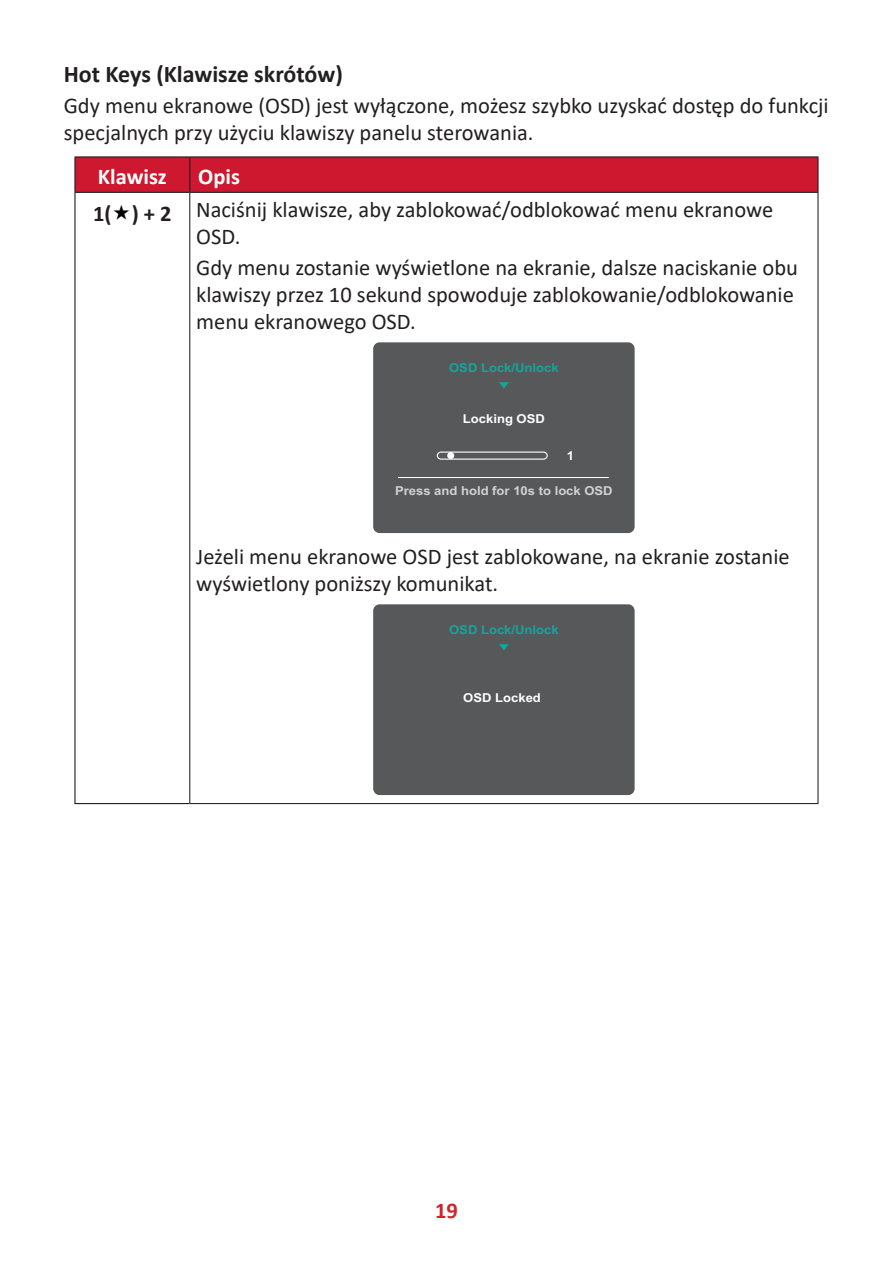
<style>
.page{position:relative;width:893px;height:1263px;background:#fff}
.page>*{position:absolute;margin:0;border:0;box-sizing:border-box;transform-origin:0 0}
.t1{font:700 24px "Calibri";color:#231f20}
.t2{font:22.5px/27px "Calibri";color:#231f20}
.t3{font:700 22.5px "Calibri";color:#fff}
.t4{font:700 22.5px "Calibri";color:#d1232a}
.t5{font:700 12.3px "Arial";color:#12a79d;scale:1.06 1}
.t6{font:700 12.3px "Arial";color:#d1d2d4;scale:1.06 1}
.t7{font:700 12.3px "Arial";color:#fff;scale:1.06 1}
.s1{font-weight:700;color:#fff}
.s2{font-weight:700}
</style>
<div class="page">
<div style="left:76px;top:158px;width:741px;height:34px;background:#ce182f"></div>
<hr style="left:189px;top:193px;width:1px;height:610px;background:#231f20">
<hr style="left:817px;top:193px;width:1px;height:610px;background:#231f20">
<hr style="left:189px;top:803px;width:629px;height:1px;background:#231f20">
<hr style="left:190px;top:156px;width:629px;height:2px;background:#231f20">
<hr style="left:817px;top:158px;width:2px;height:34px;background:#231f20">
<hr style="left:74px;top:192px;width:116px;height:1px;background:#231f20">
<hr style="left:190px;top:192px;width:629px;height:1px;background:#231f20">
<hr style="left:74px;top:193px;width:2px;height:610px;background:#231f20">
<hr style="left:74px;top:156px;width:116px;height:2px;background:#231f20">
<hr style="left:74px;top:158px;width:2px;height:34px;background:#231f20">
<hr style="left:189px;top:158px;width:1px;height:34px;background:#231f20">
<hr style="left:74px;top:803px;width:115px;height:1px;background:#231f20">
<div style="left:373px;top:342px;width:262px;height:191px;background:#57585a;border-radius:6px"></div>
<hr style="left:398px;top:477px;width:211px;height:1px;background:#fff">
<div style="left:437px;top:451px;width:111px;height:9px;border:1px solid #fff;border-radius:4px"></div>
<div style="left:447px;top:452px;width:7px;height:7px;background:#fff;border-radius:50%"></div>
<svg style="left:499px;top:382px;width:10px;height:6px"></svg>
<div style="left:373px;top:604px;width:262px;height:191px;background:#57585a;border-radius:6px"></div>
<svg style="left:499px;top:644px;width:10px;height:6px"></svg>
<p class="t1" style="left:64px;top:57px;width:281px">Hot Keys (Klawisze skrótów)</p>
<p class="t2" style="left:64px;top:91px;width:766px">Gdy menu ekranowe (OSD) jest wyłączone, możesz szybko uzyskać dostęp do funkcji specjalnych przy użyciu klawiszy panelu sterowania.</p>
<p class="t3" style="left:98px;top:160px;width:70px">Klawisz</p>
<p class="t2" style="left:93px;top:159px;width:682px;line-height:33.3px;text-indent:105px"><span class="s1">Opis<br></span><span class="s2">1( ) + 2</span> Naciśnij klawisze, aby zablokować/odblokować menu ekranowe</p>
<p class="t2" style="left:196px;top:220px;width:603px;line-height:31.2px">OSD.<br>Gdy menu zostanie wyświetlone na ekranie, dalsze naciskanie obu</p>
<p class="t2" style="left:196px;top:281px;width:599px">klawiszy przez 10 sekund spowoduje zablokowanie/odblokowanie menu ekranowego OSD.</p>
<p class="t5" style="left:449px;top:359px;width:105px">OSD Lock/Unlock</p>
<p class="t7" style="left:463px;top:410px;width:79px">Locking OSD</p>
<p class="t7" style="left:567px;top:447px;width:8px">1</p>
<p class="t6" style="left:395px;top:482px;width:207px">Press and hold for 10s to lock OSD</p>
<p class="t2" style="left:196px;top:543px;width:595px">Jeżeli menu ekranowe OSD jest zablokowane, na ekranie zostanie wyświetlony poniższy komunikat.</p>
<p class="t5" style="left:449px;top:621px;width:105px">OSD Lock/Unlock</p>
<p class="t7" style="left:463px;top:689px;width:75px">OSD Locked</p>
<p class="t4" style="left:435px;top:1194px;width:24px">19</p>
</div>
